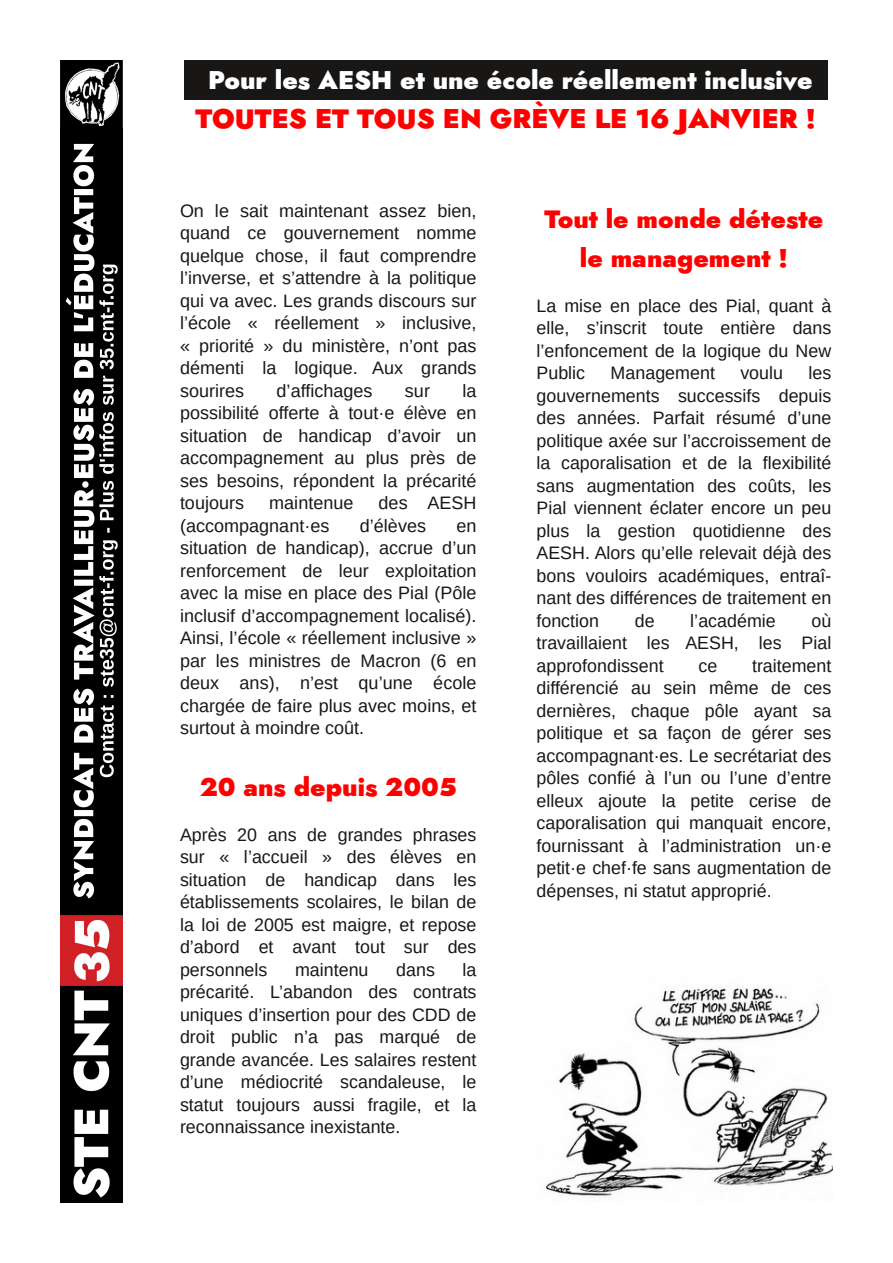
<style>
.page{position:relative;width:893px;height:1263px;background:#fff}
.page>*{position:absolute;margin:0;border:0;box-sizing:border-box;transform-origin:0 0}
.t1{font:900 27px "Jost";color:#f00}
.t2{font:900 25.5px/39px "Jost";color:#f00;text-align:center}
.t3{font:900 25.5px "Jost";color:#fff}
.t4{font:18px/22.5px "Liberation Sans";color:#181715;text-align:justify}
</style>
<div class="page">
<img style="left:60px;top:60px;width:63px;height:1143px">
<div style="left:184px;top:60px;width:644px;height:39px;background:#181715"></div>
<img style="left:545px;top:988px;width:288px;height:208px">
<h2 class="t3" style="left:208px;top:62px;width:606px">Pour les AESH et une école réellement inclusive</h2>
<h1 class="t1" style="left:195px;top:99px;width:622px">TOUTES ET TOUS EN GRÈVE LE 16 JANVIER !</h1>
<p class="t4" style="left:180px;top:199px;width:298px">On le sait maintenant assez bien, quand ce gouvernement nomme quelque chose, il faut comprendre l’inverse, et s’attendre à la politique qui va avec. Les grands discours sur l’école « réellement » inclusive, « priorité » du ministère, n’ont pas démenti la logique. Aux grands sourires</p>
<p class="t4" style="left:180px;top:379px;width:298px;text-indent:282px">la possibilité offerte à tout·e élève en situation de handicap d’avoir un accompagnement au plus près de ses besoins, répondent la précarité toujours</p>
<p class="t4" style="left:277px;top:379px;width:97px">d’affichages</p>
<p class="t4" style="left:405px;top:379px;width:27px">sur</p>
<p class="t4" style="left:269px;top:492px;width:86px">maintenue</p>
<p class="t4" style="left:379px;top:492px;width:99px">des AESH</p>
<p class="t4" style="left:180px;top:514px;width:151px">(accompagnant·es</p>
<p class="t4" style="left:360px;top:514px;width:68px">d’élèves</p>
<p class="t4" style="left:180px;top:514px;width:298px;text-indent:276px">en situation de handicap), accrue d’un renforcement de leur exploitation avec la mise en place des Pial (Pôle inclusif d’accompagnement localisé).<br>Ainsi, l’école « réellement inclusive » par les ministres de Macron (6 en deux ans), n’est qu’une école chargée de faire plus avec moins, et surtout à moindre coût.</p>
<h2 class="t2" style="left:200px;top:767px;width:258px">20 ans depuis 2005</h2>
<p class="t4" style="left:180px;top:823px;width:298px">Après 20 ans de grandes phrases sur « l’accueil » des élèves en situation de handicap dans les établissements scolaires, le bilan de la loi de 2005 est maigre, et repose d’abord et avant tout sur des personnels</p>
<p class="t4" style="left:180px;top:958px;width:298px;text-indent:282px">la précarité. L’abandon des contrats uniques d’insertion pour des CDD de droit public n’a pas marqué de grande avancée. Les salaires restent d’une médiocrité scandaleuse, le statut toujours aussi fragile, et la reconnaissance inexistante.</p>
<p class="t4" style="left:295px;top:958px;width:75px">maintenu</p>
<p class="t4" style="left:396px;top:958px;width:40px">dans</p>
<h2 class="t2" style="left:544px;top:199px;width:280px">Tout le monde déteste le management !</h2>
<p class="t4" style="left:536px;top:294px;width:296px">La mise en place des Pial, quant à elle, s’inscrit toute entière dans l’enfoncement de la logique du New Public</p>
<p class="t4" style="left:536px;top:362px;width:296px;text-indent:272px">les gouvernements successifs depuis des années. Parfait résumé d’une politique axée sur l’accroissement de la caporalisation et de la flexibilité sans augmentation des coûts, les Pial viennent éclater encore un peu plus la gestion quotidienne des AESH. Alors qu’elle relevait déjà des bons vouloirs académiques, entraî&shy;nant des différences de traitement en fonction</p>
<p class="t4" style="left:611px;top:362px;width:106px">Management</p>
<p class="t4" style="left:740px;top:362px;width:44px">voulu</p>
<p class="t4" style="left:536px;top:609px;width:296px;text-indent:275px">où travaillaient les AESH, les Pial approfondissent</p>
<p class="t4" style="left:635px;top:609px;width:21px">de</p>
<p class="t4" style="left:690px;top:609px;width:87px">l’académie</p>
<p class="t4" style="left:536px;top:654px;width:296px;text-indent:216px">traitement différencié au sein même de ces dernières, chaque pôle ayant sa politique et sa façon de gérer ses accompagnant·es. Le secrétariat des pôles confié à l’un ou l’une d’entre elleux ajoute la petite cerise de caporalisation qui manquait encore, fournissant à l’administration un·e petit·e chef·fe sans augmentation de dépenses, ni statut approprié.</p>
<p class="t4" style="left:698px;top:654px;width:20px">ce</p>
</div>
